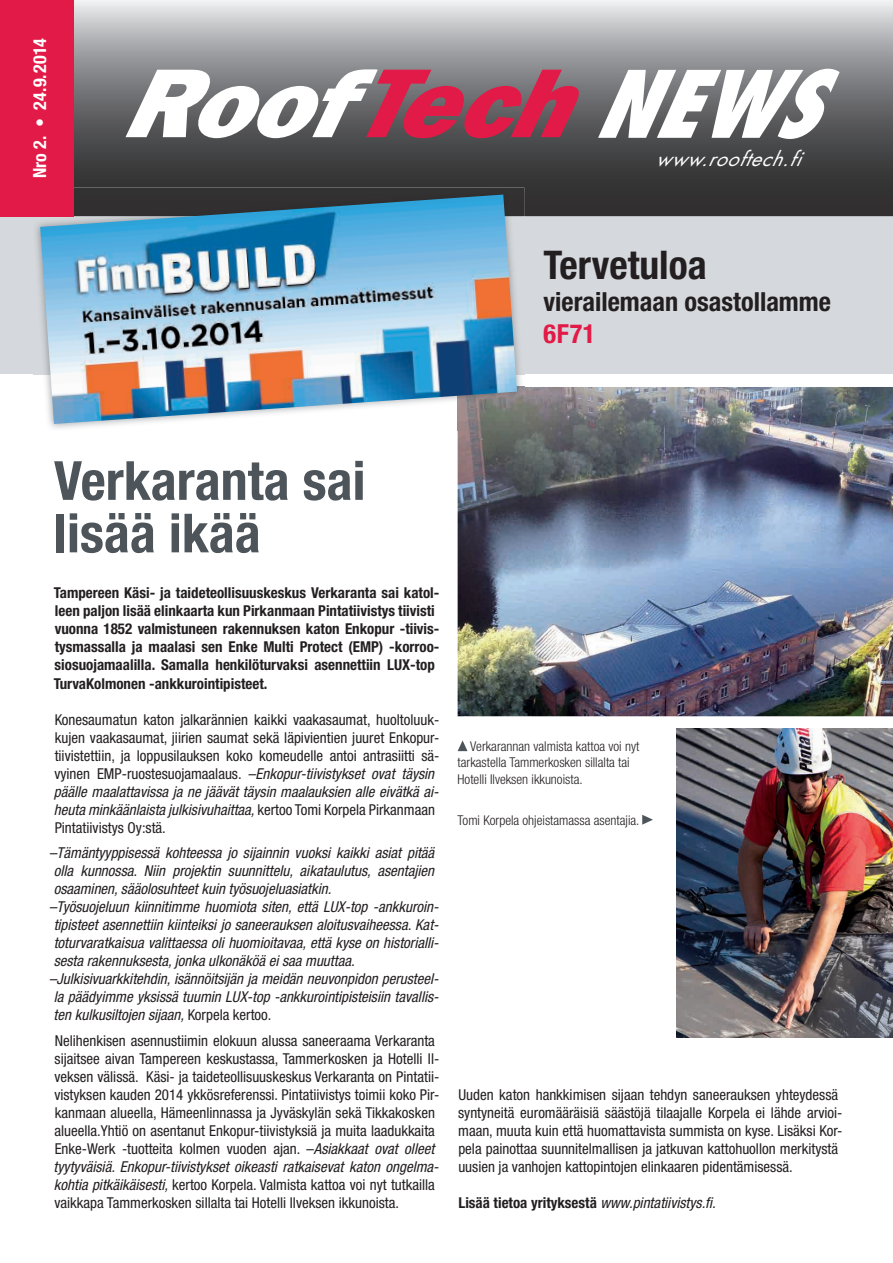
<style>
.page{position:relative;width:893px;height:1263px;background:#fff}
.page>*{position:absolute;margin:0;border:0;box-sizing:border-box;transform-origin:0 0}
.t1{font:italic 800 condensed 90.15px "Futura";color:#fff}
.t2{font:700 condensed 54px/52.5px "Helvetica Neue";color:#4d545a}
.t3{font:700 condensed 39.6px "Helvetica Neue";color:#231f20}
.t4{font:700 condensed 26.25px "Helvetica Neue";color:#231f20}
.t5{font:700 condensed 26.25px "Helvetica Neue";color:#e21a47}
.t6{font:italic 19.5px "Futura";color:#fff}
.t7{font:700 condensed 18px "Helvetica Neue";color:#fff}
.t8{font:condensed 15px/18px "Helvetica Neue";color:#231f20}
.t9{font:italic condensed 15px "Helvetica Neue";color:#231f20}
.t10{font:700 condensed 15px/18px "Helvetica Neue";color:#231f20}
.t11{font:300 condensed 13.5px/16.2px "Helvetica Neue";color:#231f20}
.s1{font-style:italic}
.s2{font-style:normal}
.s3{font-weight:400;font-style:italic}
</style>
<div class="page">
<div style="left:0;top:192px;width:893px;height:182px;background:#d5d8dc"></div>
<svg style="left:74px;top:0;width:819px;height:216px;background:#7a7a7c"></svg>
<div style="left:0;top:0;width:74px;height:216px;background:#e21a47"></div>
<svg style="left:125px;top:67px;width:454px;height:71px"></svg>
<img style="left:676px;top:729px;width:217px;height:309px">
<img style="left:458px;top:387px;width:435px;height:329px">
<svg style="left:458px;top:740px;width:9px;height:11px"></svg>
<svg style="left:642px;top:815px;width:11px;height:10px"></svg>
<img style="left:33px;top:188px;width:491px;height:243px">
<img style="left:33px;top:188px;width:41px;height:28px">
<img style="left:458px;top:387px;width:66px;height:44px">
<img style="left:40px;top:195px;width:477px;height:229px">
<p class="t7" style="left:25px;top:178px;width:142px;rotate:-90deg">Nro 2. • 24.9.2014</p>
<h1 class="t1" style="left:593px;top:48px;width:257px">NEWS</h1>
<h3 class="t6" style="left:655px;top:147px;width:154px">www.rooftech.fi</h3>
<h3 class="t3" style="left:544px;top:241px;width:165px">Tervetuloa</h3>
<h3 class="t4" style="left:544px;top:286px;width:289px">vierailemaan osastollamme</h3>
<h3 class="t5" style="left:544px;top:317px;width:54px">6F71</h3>
<h2 class="t2" style="left:54px;top:454px;width:313px">Verkaranta sai lisää ikää</h2>
<p class="t10" style="left:54px;top:584px;width:387px">Tampereen Käsi- ja taideteollisuuskeskus Verkaranta sai katol&shy;leen paljon lisää elinkaarta kun Pirkanmaan Pintatiivistys tiivisti vuonna 1852 valmistuneen rakennuksen katon Enkopur -tiivis&shy;tysmassalla ja maalasi sen Enke Multi Protect (EMP) -korroo&shy;siosuojamaalilla. Samalla henkilöturvaksi asennettiin LUX-top TurvaKolmonen -ankkurointipisteet.</p>
<p class="t8" style="left:54px;top:710px;width:387px">Konesaumatun katon jalkarännien kaikki vaakasaumat, huoltoluuk&shy;kujen vaakasaumat, jiirien saumat sekä läpivientien juuret Enkopur&shy;tiivistettiin, ja loppusilauksen koko komeudelle antoi antrasiitti sä&shy;vyinen EMP-ruostesuojamaalaus. <span class="s1">–Enkopur-tiivistykset ovat täysin päälle maalattavissa ja ne jäävät täysin maalauksien alle eivätkä ai&shy;heuta minkäänlaista julkisivuhaittaa,</span> kertoo Tomi Korpela Pirkanmaan Pintatiivistys Oy:stä.</p>
<p class="t9" style="left:49px;top:844px;width:387px">–Tämäntyyppisessä kohteessa jo sijainnin vuoksi kaikki asiat pitää</p>
<p class="t9" style="left:54px;top:862px;width:382px">olla kunnossa. Niin projektin suunnittelu, aikataulutus, asentajien</p>
<p class="t9" style="left:54px;top:880px;width:279px">osaaminen, sääolosuhteet kuin työsuojeluasiatkin.</p>
<p class="t9" style="left:49px;top:898px;width:391px">–Työsuojeluun kiinnitimme huomiota siten, että LUX-top -ankkuroin-</p>
<p class="t9" style="left:54px;top:916px;width:387px">tipisteet asennettiin kiinteiksi jo saneerauksen aloitusvaiheessa. Kat-</p>
<p class="t9" style="left:54px;top:934px;width:387px">toturvaratkaisua valittaessa oli huomioitavaa, että kyse on historialli-</p>
<p class="t9" style="left:54px;top:952px;width:302px">sesta rakennuksesta, jonka ulkonäköä ei saa muuttaa.</p>
<p class="t9" style="left:49px;top:970px;width:391px">–Julkisivuarkkitehdin, isännöitsijän ja meidän neuvonpidon perusteel-</p>
<p class="t9" style="left:54px;top:988px;width:386px">la päädyimme yksissä tuumin LUX-top -ankkurointipisteisiin tavallis-</p>
<p class="t9" style="left:54px;top:1006px;width:219px">ten kulkusiltojen sijaan, <span class="s2">Korpela kertoo.</span></p>
<p class="t8" style="left:54px;top:1031px;width:387px">Nelihenkisen asennustiimin elokuun alussa saneeraama Verkaranta sijaitsee aivan Tampereen keskustassa, Tammerkosken ja Hotelli Il&shy;veksen välissä. Käsi- ja taideteollisuuskeskus Verkaranta on Pintatii&shy;vistyksen kauden 2014 ykkösreferenssi. Pintatiivistys toimii koko Pir&shy;kanmaan alueella, Hämeenlinnassa ja Jyväskylän sekä Tikkakosken alueella.Yhtiö on asentanut Enkopur-tiivistyksiä ja muita laadukkaita Enke-Werk -tuotteita kolmen vuoden ajan. –<span class="s1">Asiakkaat ovat olleet tyytyväisiä. Enkopur-tiivistykset oikeasti ratkaisevat katon ongelma&shy;kohtia pitkäikäisesti,</span> kertoo Korpela. Valmista kattoa voi nyt tutkailla vaikkapa Tammerkosken sillalta tai Hotelli Ilveksen ikkunoista.</p>
<p class="t11" style="left:458px;top:738px;width:183px;text-indent:13px">Verkarannan valmista kattoa voi nyt tarkastella Tammerkosken sillalta tai<br>Hotelli Ilveksen ikkunoista.</p>
<p class="t11" style="left:458px;top:812px;width:183px">Tomi Korpela ohjeistamassa asentajia.</p>
<p class="t8" style="left:458px;top:1086px;width:386px">Uuden katon hankkimisen sijaan tehdyn saneerauksen yhteydessä syntyneitä euromääräisiä säästöjä tilaajalle Korpela ei lähde arvioi&shy;maan, muuta kuin että huomattavista summista on kyse. Lisäksi Kor&shy;pela painottaa suunnitelmallisen ja jatkuvan kattohuollon merkitystä uusien ja vanhojen kattopintojen elinkaaren pidentämisessä.</p>
<p class="t10" style="left:458px;top:1194px;width:259px">Lisää tietoa yrityksestä <span class="s3">www.pintatiivistys.fi.</span></p>
</div>
